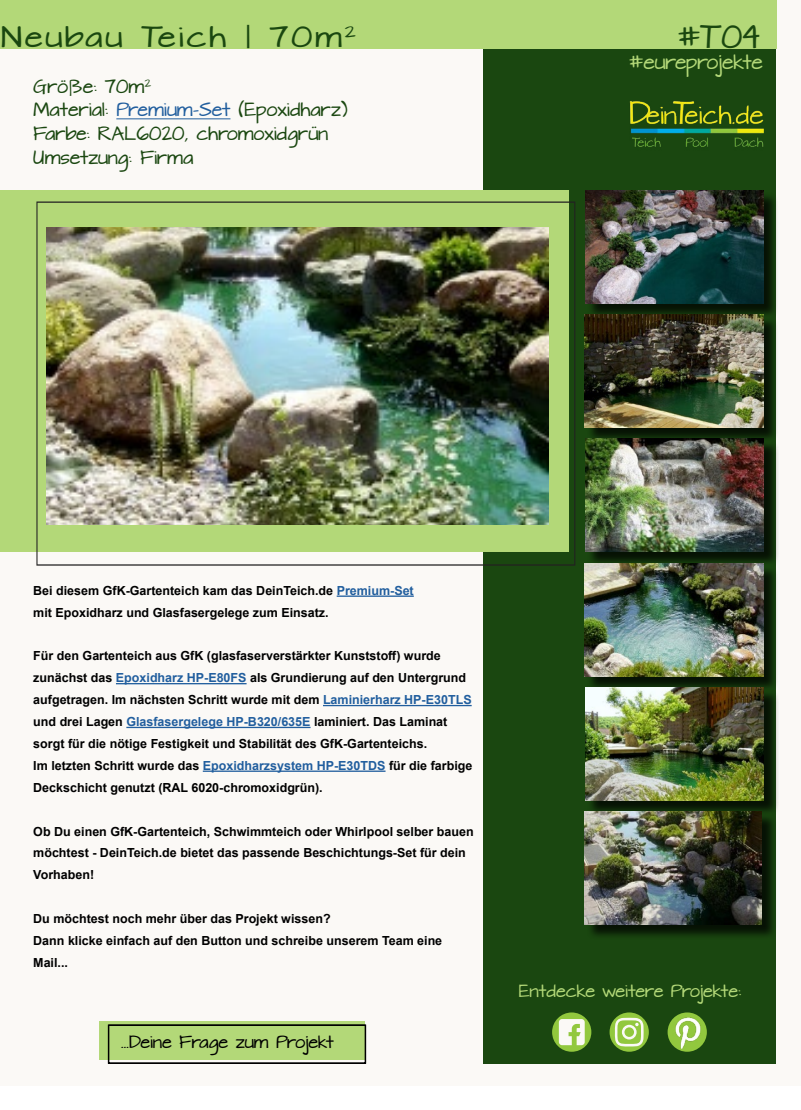
<style>
.page{position:relative;width:801px;height:1110px;background:#fff}
.page>*{position:absolute;margin:0;border:0;box-sizing:border-box;transform-origin:0 0}
.t1{font:27.5px "Architects Daughter";color:#1a4710}
.t2{font:25px "Architects Daughter";letter-spacing:.1em;color:#1a4710;scale:1.1 1}
.t3{font:17.5px "Architects Daughter";color:#b3d878}
.t4{font:16.25px/23.8px "Architects Daughter";color:#1a4710}
.t5{font:15px "Architects Daughter";color:#b3d878}
.t6{font:15px "Architects Daughter";color:#000}
.t7{font:700 12.5px/21.9px "Arial";color:#000}
.s1{color:#215e9e}
</style>
<div class="page">
<div style="left:1px;top:0;width:800px;height:1084px;background:#fbf9f6"></div>
<div style="left:484px;top:44px;width:292px;height:1018px;background:#1a4710"></div>
<div style="left:0;top:190px;width:568px;height:362px;background:#b3d878"></div>
<svg style="left:36px;top:201px;width:539px;height:364px"></svg>
<div style="left:0;top:1px;width:776px;height:48px;background:#b3d878"></div>
<img style="left:47px;top:227px;width:501px;height:297px">
<hr style="left:116px;top:118px;width:114px;height:1px;background:#215e9e">
<hr style="left:337px;top:595px;width:77px;height:1px;background:#215e9e">
<hr style="left:116px;top:682px;width:131px;height:2px;background:#215e9e">
<hr style="left:323px;top:704px;width:149px;height:2px;background:#215e9e">
<hr style="left:126px;top:726px;width:184px;height:1px;background:#215e9e">
<hr style="left:203px;top:770px;width:182px;height:1px;background:#215e9e">
<div style="left:587px;top:192px;width:192px;height:127px;background:#000;opacity:.75"></div>
<img style="left:585px;top:190px;width:178px;height:113px">
<div style="left:586px;top:316px;width:193px;height:127px;background:#000;opacity:.75"></div>
<img style="left:585px;top:314px;width:178px;height:113px">
<div style="left:587px;top:439px;width:193px;height:127px;background:#000;opacity:.75"></div>
<img style="left:585px;top:438px;width:179px;height:113px">
<div style="left:586px;top:564px;width:193px;height:127px;background:#000;opacity:.75"></div>
<img style="left:585px;top:563px;width:178px;height:113px">
<div style="left:587px;top:688px;width:193px;height:127px;background:#000;opacity:.75"></div>
<img style="left:585px;top:687px;width:179px;height:113px">
<div style="left:586px;top:812px;width:191px;height:127px;background:#000;opacity:.75"></div>
<img style="left:585px;top:810px;width:177px;height:113px">
<img style="left:629px;top:101px;width:134px;height:46px">
<div style="left:99px;top:1021px;width:265px;height:38px;background:#b3d878"></div>
<svg style="left:108px;top:1024px;width:258px;height:39px"></svg>
<svg style="left:667px;top:1012px;width:40px;height:39px"></svg>
<svg style="left:609px;top:1012px;width:40px;height:39px"></svg>
<svg style="left:614px;top:1017px;width:29px;height:29px"></svg>
<svg style="left:552px;top:1012px;width:39px;height:39px"></svg>
<svg style="left:559px;top:1018px;width:26px;height:26px"></svg>
<img style="left:672px;top:1017px;width:31px;height:31px">
<h2 class="t2" style="left:1px;top:20px;width:325px">Neubau Teich | 70m²</h2>
<h3 class="t4" style="left:33px;top:76px;width:316px">Größe: 70m²<br>Material: <span class="s1">Premium-Set</span> (Epoxidharz)<br>Farbe: RAL6020, chromoxidgrün<br>Umsetzung: Firma</h3>
<h1 class="t1" style="left:678px;top:17px;width:83px">#T04</h1>
<h3 class="t3" style="left:629px;top:49px;width:135px">#eureprojekte</h3>
<p class="t7" style="left:33px;top:579px;width:382px">Bei diesem GfK-Gartenteich kam das DeinTeich.de <span class="s1">Premium-Set </span>mit Epoxidharz und Glasfasergelege zum Einsatz.</p>
<p class="t7" style="left:33px;top:645px;width:440px">Für den Gartenteich aus GfK (glasfaserverstärkter Kunststoff) wurde zunächst das <span class="s1">Epoxidharz HP-E80FS</span> als Grundierung auf den Untergrund aufgetragen. Im nächsten Schritt wurde mit dem <span class="s1">Laminierharz HP-E30TLS </span>und drei Lagen <span class="s1">Glasfasergelege HP-B320/635E</span> laminiert. Das Laminat sorgt für die nötige Festigkeit und Stabilität des GfK-Gartenteichs.<br>Im letzten Schritt wurde das <span class="s1">Epoxidharzsystem HP-E30TDS</span> für die farbige Deckschicht genutzt (RAL 6020-chromoxidgrün).</p>
<p class="t7" style="left:33px;top:820px;width:442px">Ob Du einen GfK-Gartenteich, Schwimmteich oder Whirlpool selber bauen möchtest - DeinTeich.de bietet das passende Beschichtungs-Set für dein<br>Vorhaben!</p>
<p class="t7" style="left:33px;top:907px;width:410px">Du möchtest noch mehr über das Projekt wissen?<br>Dann klicke einfach auf den Button und schreibe unserem Team eine<br>Mail...</p>
<p class="t6" style="left:121px;top:1030px;width:214px">...Deine Frage zum Projekt</p>
<p class="t5" style="left:519px;top:980px;width:224px">Entdecke weitere Projekte:</p>
</div>
